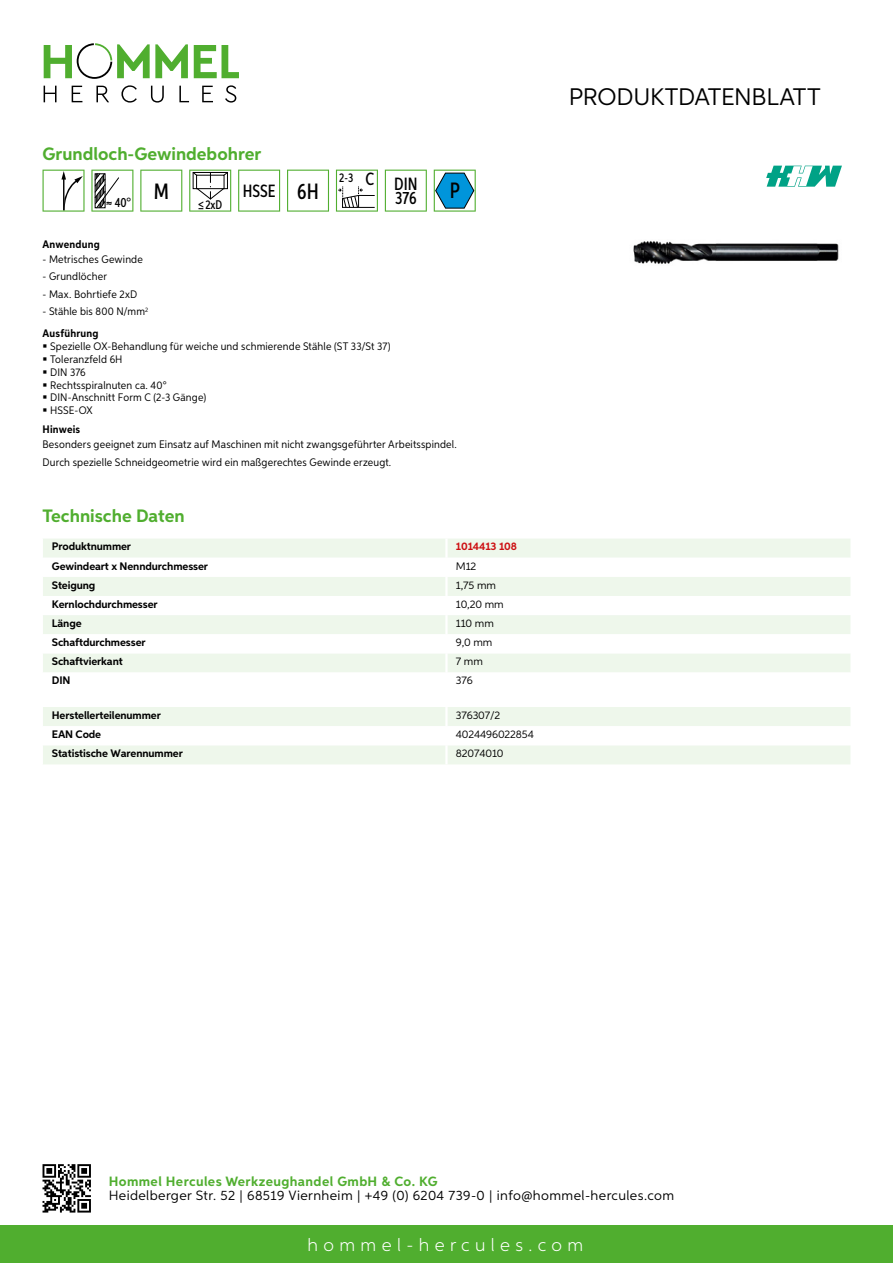
<style>
.page{position:relative;width:893px;height:1263px;background:#fff}
.page>*{position:absolute;margin:0;border:0;box-sizing:border-box;transform-origin:0 0}
.t1{font:24px "Aspira";letter-spacing:-.01em;color:#000}
.t2{font:500 22.2px "Aspira XX Nar";color:#000}
.t3{font:700 18px "Aspira";color:#50ae2f}
.t4{font:300 18px "Aspira";letter-spacing:.3em;color:#fff}
.t5{font:500 17.85px/14.9px "Aspira XX Nar";color:#000;text-align:right}
.t6{font:13.5px "Aspira";letter-spacing:.03em;color:#000}
.t7{font:700 13.5px "Aspira";letter-spacing:.03em;color:#50ae2f}
.t8{font:500 13.35px "Aspira XX Nar";color:#000}
.t9{font:500 12.6px "Aspira XX Nar";color:#000}
.t10{font:10.95px/12.8px "Aspira Nar";letter-spacing:.015em;color:#000}
.t11{font:700 10.95px "Aspira";letter-spacing:-.01em;color:#000}
.t12{font:10.95px "Aspira";letter-spacing:-.01em;color:#000}
.t13{font:700 10.95px "Aspira Nar";letter-spacing:.02em;color:#000}
.t14{font:700 10.95px "Aspira";letter-spacing:-.01em;color:#cd1013}
.s1{font-size:22.2px}
.s2{font-weight:700}
</style>
<div class="page">
<div style="left:0;top:1226px;width:893px;height:37px;background:#50ae2f"></div>
<svg style="left:43px;top:1164px;width:48px;height:48px"></svg>
<svg style="left:194px;top:45px;width:45px;height:33px"></svg>
<svg style="left:44px;top:43px;width:144px;height:36px"></svg>
<svg style="left:44px;top:86px;width:13px;height:16px"></svg>
<svg style="left:72px;top:86px;width:10px;height:16px"></svg>
<svg style="left:96px;top:86px;width:13px;height:16px"></svg>
<svg style="left:121px;top:85px;width:16px;height:18px"></svg>
<svg style="left:151px;top:86px;width:13px;height:17px"></svg>
<svg style="left:179px;top:86px;width:10px;height:16px"></svg>
<svg style="left:202px;top:86px;width:11px;height:16px"></svg>
<svg style="left:225px;top:85px;width:11px;height:18px"></svg>
<div style="left:43px;top:539px;width:807px;height:19px;background:#eef7eb"></div>
<svg style="left:43px;top:577px;width:807px;height:95px;fill:#eef7eb"></svg>
<hr style="left:445px;top:539px;width:3px;height:19px;background:#fff">
<hr style="left:445px;top:577px;width:3px;height:19px;background:#fff">
<hr style="left:445px;top:596px;width:3px;height:19px;background:#fff">
<hr style="left:445px;top:615px;width:3px;height:19px;background:#fff">
<hr style="left:445px;top:634px;width:3px;height:19px;background:#fff">
<hr style="left:445px;top:653px;width:3px;height:19px;background:#fff">
<svg style="left:43px;top:707px;width:807px;height:57px"></svg>
<hr style="left:445px;top:745px;width:3px;height:19px;background:#fff">
<svg style="left:43px;top:170px;width:42px;height:42px"></svg>
<svg style="left:91px;top:170px;width:42px;height:42px"></svg>
<svg style="left:140px;top:170px;width:42px;height:42px"></svg>
<svg style="left:189px;top:170px;width:42px;height:42px"></svg>
<svg style="left:238px;top:170px;width:42px;height:42px"></svg>
<svg style="left:287px;top:170px;width:42px;height:42px"></svg>
<svg style="left:336px;top:170px;width:42px;height:42px"></svg>
<svg style="left:385px;top:170px;width:42px;height:42px"></svg>
<svg style="left:434px;top:170px;width:42px;height:42px"></svg>
<img style="left:633px;top:241px;width:206px;height:23px">
<svg style="left:766px;top:166px;width:76px;height:21px"></svg>
<h3 class="t3" style="left:43px;top:142px;width:220px">Grundloch-Gewindebohrer</h3>
<p class="t8" style="left:115px;top:195px;width:56px">40° <sup>M</sup></p>
<p class="t9" style="left:198px;top:197px;width:26px">≤2xD</p>
<h3 class="t5" style="left:243px;top:183px;width:78px">HSSE <span class="s1">6H</span></h3>
<h3 class="t5" style="left:339px;top:176px;width:80px"><sup>2-3</sup> C DIN<br>376</h3>
<h2 class="t2" style="left:450px;top:177px;width:12px">P</h2>
<p class="t13" style="left:43px;top:237px;width:59px">Anwendung</p>
<p class="t10" style="left:43px;top:252px;width:102px">- Metrisches Gewinde</p>
<p class="t10" style="left:43px;top:270px;width:66px">- Grundlöcher</p>
<p class="t10" style="left:43px;top:287px;width:96px">- Max. Bohrtiefe 2xD</p>
<p class="t10" style="left:43px;top:300px;width:107px;line-height:22.2px">- Stähle bis 800 N/mm<sup>2<br></sup><span class="s2">Ausführung</span></p>
<p class="t10" style="left:50px;top:340px;width:342px">Spezielle OX-Behandlung für weiche und schmierende Stähle (ST 33/St 37)<br>Toleranzfeld 6H<br>DIN 376<br>Rechtsspiralnuten ca. 40°<br>DIN-Anschnitt Form C (2-3 Gänge)<br>HSSE-OX</p>
<p class="t13" style="left:43px;top:423px;width:39px">Hinweis</p>
<p class="t10" style="left:43px;top:436px;width:416px;line-height:17.5px">Besonders geeignet zum Einsatz auf Maschinen mit nicht zwangsgeführter Arbeitsspindel.<br>Durch spezielle Schneidgeometrie wird ein maßgerechtes Gewinde erzeugt.</p>
<h3 class="t3" style="left:43px;top:504px;width:144px">Technische Daten</h3>
<p class="t11" style="left:52px;top:540px;width:81px">Produktnummer</p>
<p class="t14" style="left:456px;top:540px;width:63px">1014413 108</p>
<p class="t11" style="left:52px;top:559px;width:158px">Gewindeart x Nenndurchmesser</p>
<p class="t12" style="left:456px;top:559px;width:22px">M12</p>
<p class="t11" style="left:52px;top:578px;width:45px">Steigung</p>
<p class="t12" style="left:456px;top:578px;width:42px">1,75 mm</p>
<p class="t11" style="left:52px;top:597px;width:107px">Kernlochdurchmesser</p>
<p class="t12" style="left:456px;top:597px;width:49px">10,20 mm</p>
<p class="t11" style="left:52px;top:616px;width:31px">Länge</p>
<p class="t12" style="left:456px;top:617px;width:40px">110 mm</p>
<p class="t11" style="left:52px;top:636px;width:95px">Schaftdurchmesser</p>
<p class="t12" style="left:456px;top:636px;width:38px">9,0 mm</p>
<p class="t11" style="left:52px;top:655px;width:72px">Schaftvierkant</p>
<p class="t12" style="left:456px;top:655px;width:29px">7 mm</p>
<p class="t11" style="left:52px;top:674px;width:20px">DIN</p>
<p class="t12" style="left:456px;top:674px;width:18px">376</p>
<p class="t11" style="left:52px;top:708px;width:111px">Herstellerteilenummer</p>
<p class="t12" style="left:456px;top:708px;width:46px">376307/2</p>
<p class="t11" style="left:52px;top:728px;width:51px">EAN Code</p>
<p class="t12" style="left:456px;top:728px;width:80px">4024496022854</p>
<p class="t11" style="left:52px;top:747px;width:132px">Statistische Warennummer</p>
<p class="t12" style="left:456px;top:747px;width:49px">82074010</p>
<h1 class="t1" style="left:569px;top:82px;width:253px">Produktdatenblatt</h1>
<p class="t7" style="left:109px;top:1172px;width:330px">Hommel Hercules Werkzeughandel GmbH &amp; Co. KG</p>
<p class="t6" style="left:109px;top:1187px;width:567px">Heidelberger Str. 52 | 68519 Viernheim | +49 (0) 6204 739-0 | info@hommel-hercules.com</p>
<h3 class="t4" style="left:307px;top:1234px;width:277px">hommel-hercules.com</h3>
</div>
